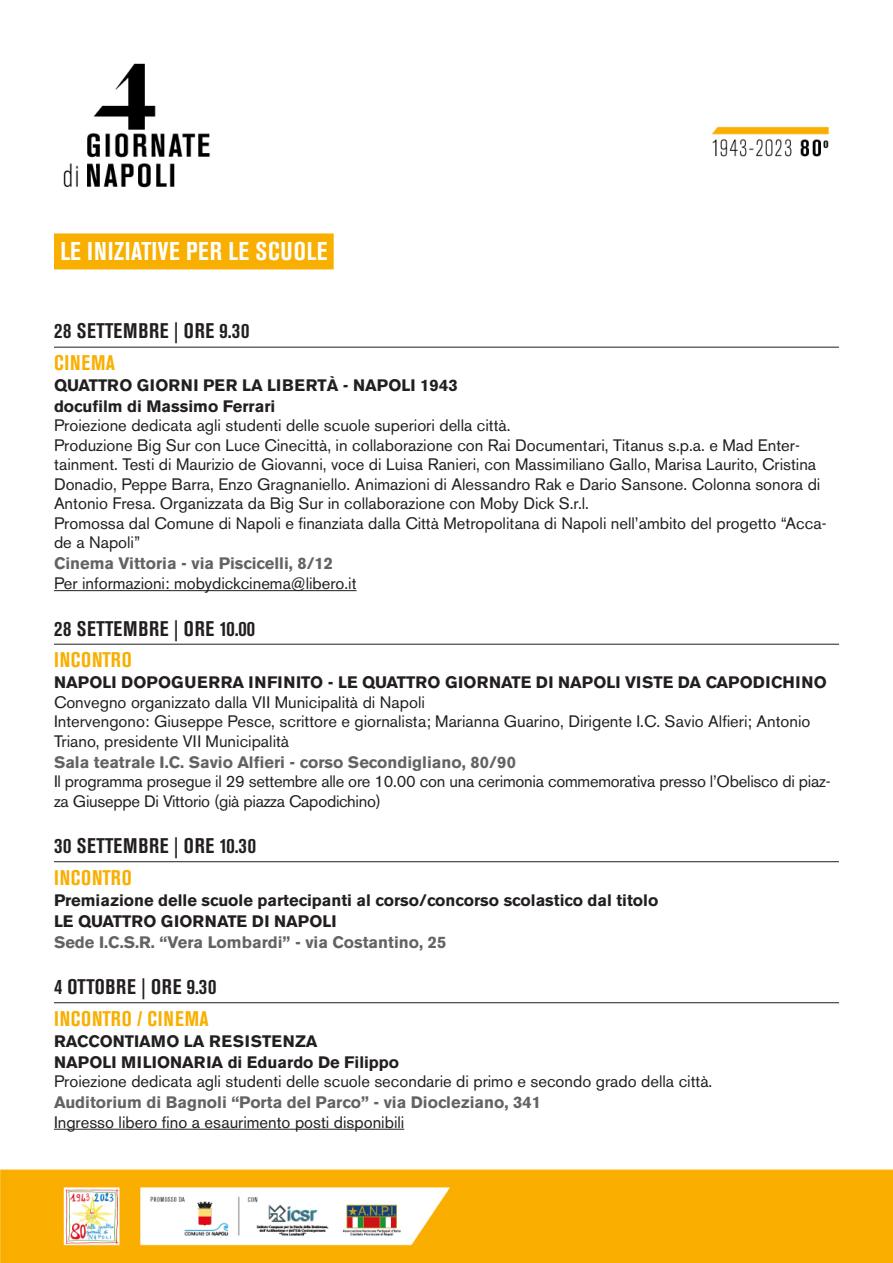
<style>
.page{position:relative;width:893px;height:1263px;background:#fff}
.page>*{position:absolute;margin:0;border:0;box-sizing:border-box;transform-origin:0 0}
.PROGRAMMA{font:700 condensed 25.5px "Akzidenz Grotesk BE";letter-spacing:.02em;color:#fff}
.DATA{font:700 condensed 21px "Akzidenz Grotesk BE";letter-spacing:.035em;color:#231f20}
.TIPO{font:700 condensed 21px "Akzidenz Grotesk BE";letter-spacing:.035em;color:#f9af00}
.TESTO{font:16.5px/19.5px "Akzidenz Grotesk BE";color:#231f20}
.ATTIVITà{font:700 16.5px "Akzidenz Grotesk BE";color:#231f20}
.LUOGO{font:700 16.5px "Akzidenz Grotesk BE";color:#636366}
</style>
<div class="page">
<img style="left:0;top:63px;width:892px;height:1200px">
<div style="left:54px;top:233px;width:280px;height:36px;background:#f9af00"></div>
<hr style="left:54px;top:347px;width:785px;height:1px;background:#231f20">
<hr style="left:54px;top:590px;width:303px;height:1px;background:#231f20">
<hr style="left:54px;top:644px;width:785px;height:1px;background:#231f20">
<hr style="left:54px;top:861px;width:785px;height:1px;background:#231f20">
<hr style="left:54px;top:1002px;width:785px;height:1px;background:#231f20">
<hr style="left:54px;top:1129px;width:350px;height:1px;background:#231f20">
<p class="PROGRAMMA" style="left:60px;top:237px;width:268px">LE INIZIATIVE PER LE SCUOLE</p>
<p class="DATA" style="left:54px;top:319px;width:197px">28 SETTEMBRE | ORE 9.30</p>
<p class="TIPO" style="left:54px;top:351px;width:63px">CINEMA</p>
<p class="ATTIVITà" style="left:54px;top:376px;width:405px">QUATTRO GIORNI PER LA LIBERTÀ - NAPOLI 1943</p>
<p class="ATTIVITà" style="left:54px;top:397px;width:223px">docufilm di Massimo Ferrari</p>
<p class="TESTO" style="left:54px;top:416px;width:458px">Proiezione dedicata agli studenti delle scuole superiori della città.</p>
<p class="TESTO" style="left:54px;top:435px;width:768px">Produzione Big Sur con Luce Cinecittà, in collaborazione con Rai Documentari, Titanus s.p.a. e Mad Enter&shy;tainment. Testi di Maurizio de Giovanni, voce di Luisa Ranieri, con Massimiliano Gallo, Marisa Laurito, Cristina Donadio, Peppe Barra, Enzo Gragnaniello. Animazioni di Alessandro Rak e Dario Sansone. Colonna sonora di Antonio Fresa. Organizzata da Big Sur in collaborazione con Moby Dick S.r.l.</p>
<p class="TESTO" style="left:54px;top:513px;width:774px">Promossa dal Comune di Napoli e finanziata dalla Città Metropolitana di Napoli nell’ambito del progetto “Acca&shy;de a Napoli”</p>
<p class="LUOGO" style="left:54px;top:554px;width:281px">Cinema Vittoria - via Piscicelli, 8/12</p>
<p class="TESTO" style="left:54px;top:573px;width:304px">Per informazioni: mobydickcinema@libero.it</p>
<p class="DATA" style="left:54px;top:616px;width:203px">28 SETTEMBRE | ORE 10.00</p>
<p class="TIPO" style="left:54px;top:648px;width:79px">INCONTRO</p>
<p class="ATTIVITà" style="left:54px;top:673px;width:774px">NAPOLI DOPOGUERRA INFINITO - LE QUATTRO GIORNATE DI NAPOLI VISTE DA CAPODICHINO</p>
<p class="TESTO" style="left:54px;top:692px;width:372px">Convegno organizzato dalla VII Municipalità di Napoli</p>
<p class="TESTO" style="left:54px;top:711px;width:758px">Intervengono: Giuseppe Pesce, scrittore e giornalista; Marianna Guarino, Dirigente I.C. Savio Alfieri; Antonio<br>Triano, presidente VII Municipalità</p>
<p class="LUOGO" style="left:54px;top:752px;width:464px">Sala teatrale I.C. Savio Alfieri - corso Secondigliano, 80/90</p>
<p class="TESTO" style="left:54px;top:771px;width:778px">Il programma prosegue il 29 settembre alle ore 10.00 con una cerimonia commemorativa presso l’Obelisco di piaz&shy;za Giuseppe Di Vittorio (già piazza Capodichino)</p>
<p class="DATA" style="left:54px;top:834px;width:204px">30 SETTEMBRE | ORE 10.30</p>
<p class="TIPO" style="left:54px;top:865px;width:79px">INCONTRO</p>
<p class="ATTIVITà" style="left:54px;top:890px;width:606px">Premiazione delle scuole partecipanti al corso/concorso scolastico dal titolo</p>
<p class="ATTIVITà" style="left:54px;top:911px;width:284px">LE QUATTRO GIORNATE DI NAPOLI</p>
<p class="LUOGO" style="left:54px;top:932px;width:394px">Sede I.C.S.R. “Vera Lombardi” - via Costantino, 25</p>
<p class="DATA" style="left:54px;top:975px;width:164px">4 OTTOBRE | ORE 9.30</p>
<p class="TIPO" style="left:54px;top:1006px;width:156px">INCONTRO / CINEMA</p>
<p class="ATTIVITà" style="left:54px;top:1031px;width:265px">RACCONTIAMO LA RESISTENZA</p>
<p class="ATTIVITà" style="left:54px;top:1052px;width:347px">NAPOLI MILIONARIA di Eduardo De Filippo</p>
<p class="TESTO" style="left:54px;top:1071px;width:660px">Proiezione dedicata agli studenti delle scuole secondarie di primo e secondo grado della città.</p>
<p class="LUOGO" style="left:54px;top:1093px;width:489px">Auditorium di Bagnoli “Porta del Parco” - via Diocleziano, 341</p>
<p class="TESTO" style="left:54px;top:1112px;width:352px">Ingresso libero fino a esaurimento posti disponibili</p>
</div>
